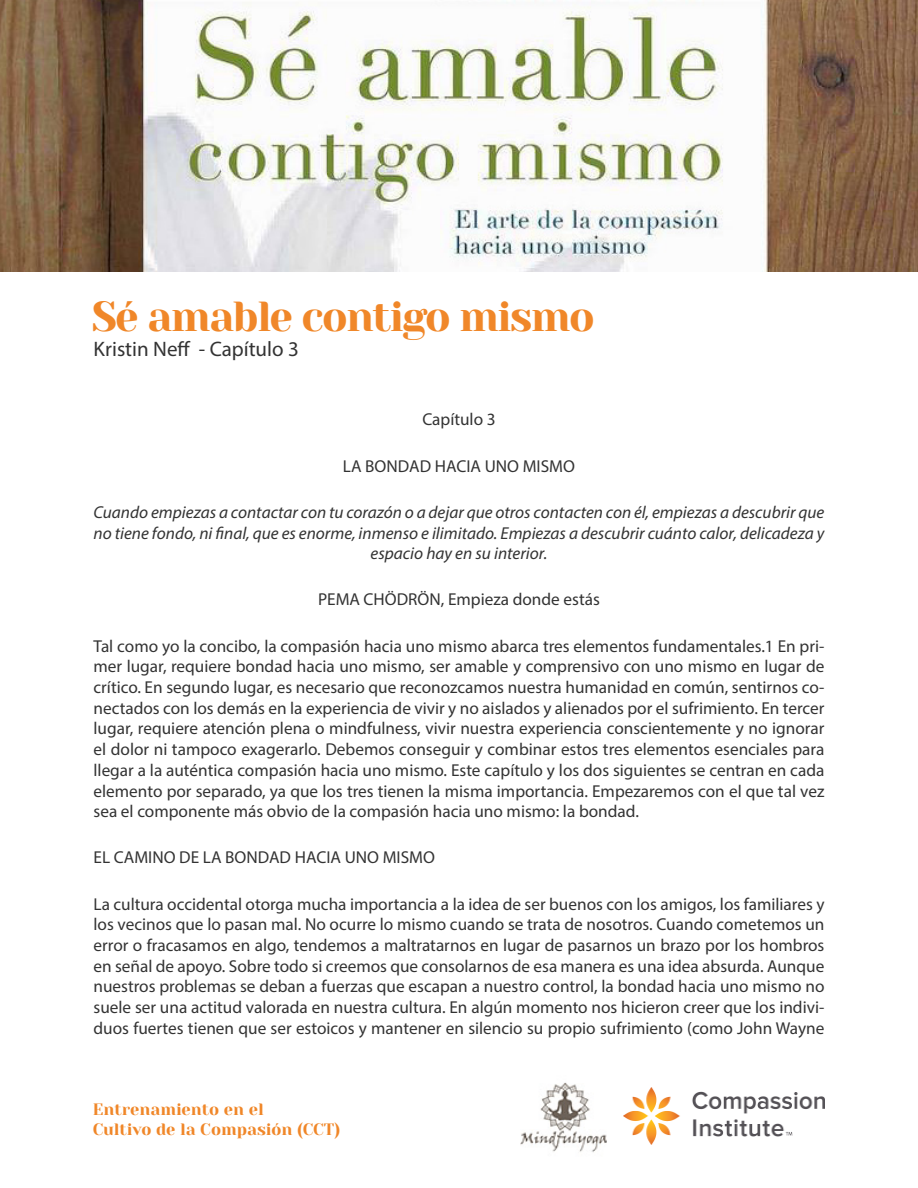
<style>
.page{position:relative;width:918px;height:1188px;background:#fff}
.page>*{position:absolute;margin:0;border:0;box-sizing:border-box;transform-origin:0 0}
.Titulares{font:42px "Yeseva One";letter-spacing:-.04em;color:#f08729}
.Bajada{font:21px "Myriad Pro";color:#333}
.Cuerpo{font:17.25px/20.7px "Myriad Pro";color:#333;text-align:justify}
.Cuerpo-2{font:italic 17.25px/20.7px "Myriad Pro";color:#333;text-align:center}
.t1{font:16.5px/19.8px "Yeseva One";color:#f08729}
</style>
<div class="page">
<img style="left:623px;top:1088px;width:202px;height:57px">
<img style="left:520px;top:1082px;width:87px;height:70px">
<img style="left:0;top:0;width:918px;height:271px">
<p class="Titulares" style="left:92px;top:292px;width:504px">Sé amable contigo mismo</p>
<p class="Bajada" style="left:94px;top:336px;width:207px">Kristin Neff - Capítulo 3</p>
<p class="Cuerpo" style="left:422px;top:409px;width:75px">Capítulo 3</p>
<p class="Cuerpo" style="left:343px;top:455px;width:234px">LA BONDAD HACIA UNO MISMO</p>
<p class="Cuerpo-2" style="left:94px;top:501px;width:732px">Cuando empiezas a contactar con tu corazón o a dejar que otros contacten con él, empiezas a descubrir que no tiene fondo, ni final, que es enorme, inmenso e ilimitado. Empiezas a descubrir cuánto calor, delicadeza y espacio hay en su interior.</p>
<p class="Cuerpo" style="left:318px;top:589px;width:283px">PEMA CHÖDRÖN, Empieza donde estás</p>
<p class="Cuerpo" style="left:94px;top:635px;width:732px">Tal como yo la concibo, la compasión hacia uno mismo abarca tres elementos fundamentales.1 En pri&shy;mer lugar, requiere bondad hacia uno mismo, ser amable y comprensivo con uno mismo en lugar de crítico. En segundo lugar, es necesario que reconozcamos nuestra humanidad en común, sentirnos co&shy;nectados con los demás en la experiencia de vivir y no aislados y alienados por el sufrimiento. En tercer lugar, requiere atención plena o mindfulness, vivir nuestra experiencia conscientemente y no ignorar el dolor ni tampoco exagerarlo. Debemos conseguir y combinar estos tres elementos esenciales para llegar a la auténtica compasión hacia uno mismo. Este capítulo y los dos siguientes se centran en cada elemento por separado, ya que los tres tienen la misma importancia. Empezaremos con el que tal vez sea el componente más obvio de la compasión hacia uno mismo: la bondad.</p>
<p class="Cuerpo" style="left:94px;top:847px;width:343px">EL CAMINO DE LA BONDAD HACIA UNO MISMO</p>
<p class="Cuerpo" style="left:94px;top:893px;width:733px">La cultura occidental otorga mucha importancia a la idea de ser buenos con los amigos, los familiares y los vecinos que lo pasan mal. No ocurre lo mismo cuando se trata de nosotros. Cuando cometemos un error o fracasamos en algo, tendemos a maltratarnos en lugar de pasarnos un brazo por los hombros en señal de apoyo. Sobre todo si creemos que consolarnos de esa manera es una idea absurda. Aunque nuestros problemas se deban a fuerzas que escapan a nuestro control, la bondad hacia uno mismo no suele ser una actitud valorada en nuestra cultura. En algún momento nos hicieron creer que los indivi&shy;duos fuertes tienen que ser estoicos y mantener en silencio su propio sufrimiento (como John Wayne</p>
<p class="t1" style="left:93px;top:1100px;width:249px">Entrenamiento en el<br>Cultivo de la Compasión (CCT)</p>
</div>
